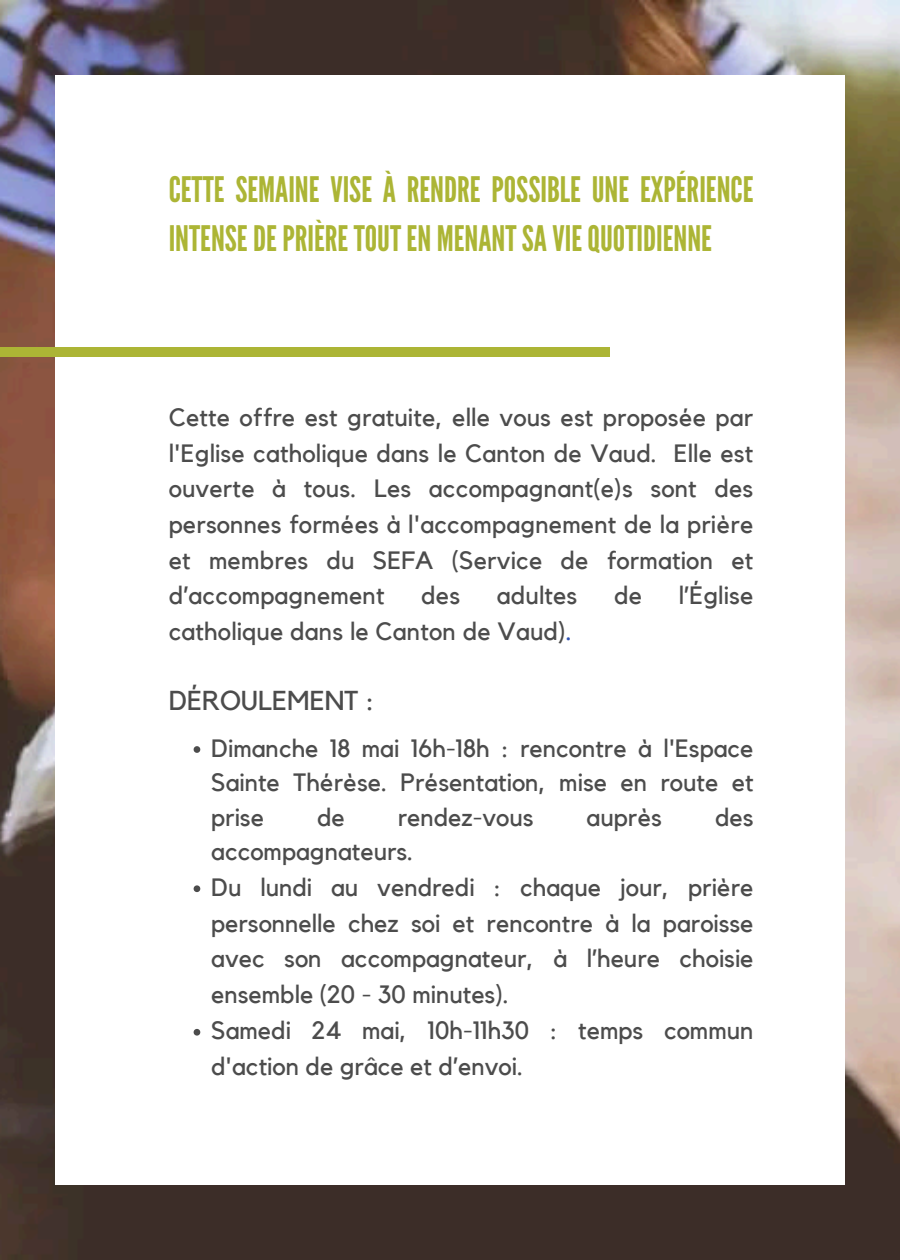
<style>
.page{position:relative;width:900px;height:1260px;background:#fff}
.page>*{position:absolute;margin:0;border:0;box-sizing:border-box;transform-origin:0 0}
.t1{font:35.25px/48.8px "League Gothic";color:#acb535}
.t2{font:27.25px "Kollektif";color:#4c4c4c}
.t3{font:25px/35.8px "Kollektif";color:#4c4c4c;text-align:justify}
.s1{color:#2e52b4}
</style>
<div class="page">
<img style="left:0;top:0;width:900px;height:1260px">
<div style="left:55px;top:75px;width:789px;height:1110px;background:#fff"></div>
<div style="left:0;top:347px;width:609px;height:9px;background:#acb535"></div>
<svg style="left:194px;top:746px;width:6px;height:7px"></svg>
<svg style="left:194px;top:885px;width:6px;height:7px"></svg>
<svg style="left:194px;top:1029px;width:6px;height:7px"></svg>
<h1 class="t1" style="left:169px;top:166px;width:586px">CETTE SEMAINE VISE À RENDRE POSSIBLE UNE EXPÉRIENCE<br>INTENSE DE PRIÈRE TOUT EN MENANT SA VIE QUOTIDIENNE</h1>
<p class="t3" style="left:169px;top:400px;width:586px">Ce tte offre est gratuite, elle vous est proposée par l'Eglise catholique dans le Canton de Vaud. Elle est ouverte à tous. Les accompagnant(e)s sont des personnes formées à l'accompagnement de la prière et membres du SEFA (Service de formation et d’accompagnement</p>
<p class="t3" style="left:421px;top:578px;width:40px">des</p>
<p class="t3" style="left:497px;top:578px;width:82px">adultes</p>
<p class="t3" style="left:614px;top:578px;width:29px">de</p>
<p class="t3" style="left:679px;top:578px;width:76px">l’Église</p>
<p class="t3" style="left:169px;top:613px;width:405px">catholique dans le Canton de Vaud)<span class="s1">.</span></p>
<p class="t2" style="left:169px;top:684px;width:207px">DÉROULEMENT :</p>
<p class="t3" style="left:211px;top:730px;width:544px;line-height:34.8px">Dimanche 18 mai 16h-18h : rencontre à l'Espace Sainte Thérèse. Présentation, mise en route et prise</p>
<p class="t3" style="left:317px;top:799px;width:29px">de</p>
<p class="t3" style="left:398px;top:799px;width:137px">rendez-vous</p>
<p class="t3" style="left:587px;top:799px;width:77px">auprès</p>
<p class="t3" style="left:715px;top:799px;width:40px">des</p>
<p class="t3" style="left:211px;top:834px;width:544px;text-align:left">accompagnateurs.<br>Du lundi au vendredi : chaque jour, prière personnelle chez soi et rencontre à la paroisse avec son accompagnateur, à l’heure choisie ensemble (20 - 30 minutes).<br>Samedi 24 mai, 10h-11h30 : temps commun d'action de grâce et d’envoi.</p>
</div>
